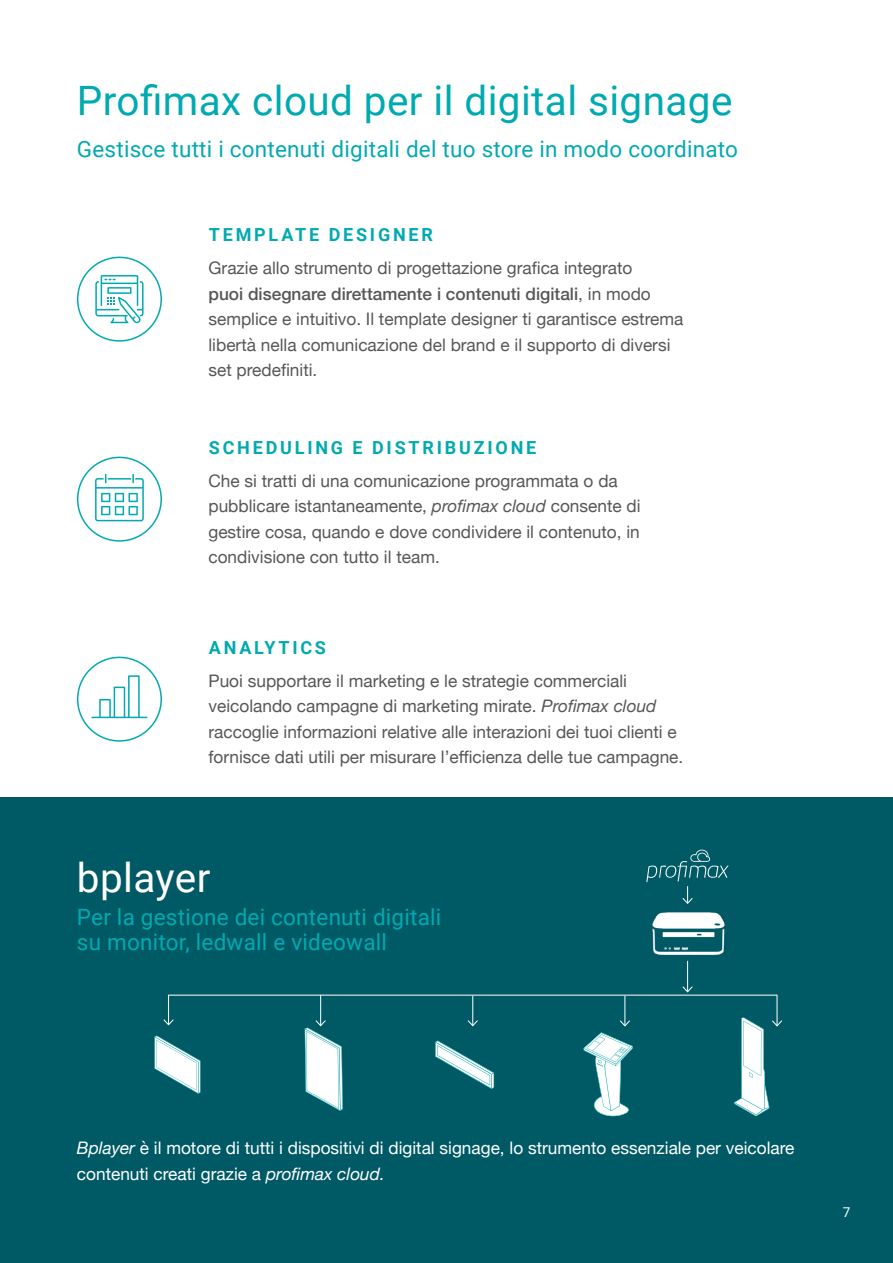
<style>
.page{position:relative;width:893px;height:1263px;background:#fff}
.page>*{position:absolute;margin:0;border:0;box-sizing:border-box;transform-origin:0 0}
.t1{font:40.5px "Roboto";letter-spacing:.01em;color:#00aab0}
.t2{font:40.5px "Roboto";letter-spacing:.01em;color:#fff}
.t3{font:22.5px/25.5px "Roboto";letter-spacing:.01em;color:#00aab0}
.t4{font:700 18px "Roboto";letter-spacing:.155em;color:#00aab0}
.t5{font:17.25px/25.5px "Helvetica Neue";color:#575756}
.t6{font:17.25px/25.5px "Helvetica Neue";color:#fff}
.t7{font:13.5px "Roboto";color:#fff}
.s1{font-weight:500}
.s2{font-style:italic}
</style>
<div class="page">
<div style="left:0;top:798px;width:893px;height:465px;background:#005a66"></div>
<svg style="left:77px;top:457px;width:85px;height:85px"></svg>
<svg style="left:77px;top:657px;width:85px;height:85px"></svg>
<svg style="left:77px;top:257px;width:85px;height:85px"></svg>
<hr style="left:168px;top:995px;width:1px;height:30px;background:#fff">
<svg style="left:163px;top:1019px;width:11px;height:7px"></svg>
<hr style="left:472px;top:996px;width:1px;height:30px;background:#fff">
<svg style="left:467px;top:1019px;width:11px;height:8px"></svg>
<hr style="left:320px;top:995px;width:1px;height:31px;background:#fff">
<hr style="left:625px;top:996px;width:1px;height:30px;background:#fff">
<hr style="left:777px;top:995px;width:1px;height:31px;background:#fff">
<hr style="left:169px;top:995px;width:608px;height:1px;background:#fff">
<svg style="left:646px;top:850px;width:83px;height:53px"></svg>
<hr style="left:687px;top:961px;width:1px;height:31px;background:#fff">
<svg style="left:682px;top:986px;width:11px;height:7px"></svg>
<img style="left:652px;top:903px;width:73px;height:59px">
<svg style="left:435px;top:1040px;width:59px;height:49px"></svg>
<svg style="left:584px;top:1020px;width:49px;height:96px"></svg>
<svg style="left:734px;top:1017px;width:48px;height:99px"></svg>
<svg style="left:155px;top:1035px;width:45px;height:59px"></svg>
<svg style="left:305px;top:1019px;width:38px;height:92px"></svg>
<h1 class="t1" style="left:77px;top:73px;width:657px">Profimax cloud per il digital signage</h1>
<h2 class="t3" style="left:77px;top:136px;width:663px">Gestisce tutti i contenuti digitali del tuo store in modo coordinato</h2>
<p class="t4" style="left:209px;top:222px;width:226px">TEMPLATE DESIGNER</p>
<p class="t5" style="left:208px;top:256px;width:476px">Grazie allo strumento di progettazione grafica integrato<br><span class="s1">puoi disegnare direttamente i contenuti digitali</span>, in modo semplice e intuitivo. Il template designer ti garantisce estrema libertà nella comunicazione del brand e il supporto di diversi set predefiniti.</p>
<p class="t4" style="left:209px;top:435px;width:329px">SCHEDULING E DISTRIBUZIONE</p>
<p class="t5" style="left:208px;top:469px;width:434px">Che si tratti di una comunicazione programmata o da pubblicare istantaneamente, <span class="s2">profimax cloud</span> consente di gestire cosa, quando e dove condividere il contenuto, in condivisione con tutto il team.</p>
<p class="t4" style="left:209px;top:635px;width:119px">ANALYTICS</p>
<p class="t5" style="left:208px;top:669px;width:476px">Puoi supportare il marketing e le strategie commerciali veicolando campagne di marketing mirate. <span class="s2">Profimax cloud </span>raccoglie informazioni relative alle interazioni dei tuoi clienti e fornisce dati utili per misurare l’efficienza delle tue campagne.</p>
<h1 class="t2" style="left:77px;top:849px;width:135px">bplayer</h1>
<h2 class="t3" style="left:77px;top:903px;width:366px">Per la gestione dei contenuti digitali su monitor, ledwall e videowall</h2>
<p class="t6" style="left:77px;top:1136px;width:719px"><span class="s2">Bplayer</span> è il motore di tutti i dispositivi di digital signage, lo strumento essenziale per veicolare contenuti creati grazie a <span class="s2">profimax cloud.</span></p>
<p class="t7" style="left:843px;top:1202px;width:9px">7</p>
</div>
